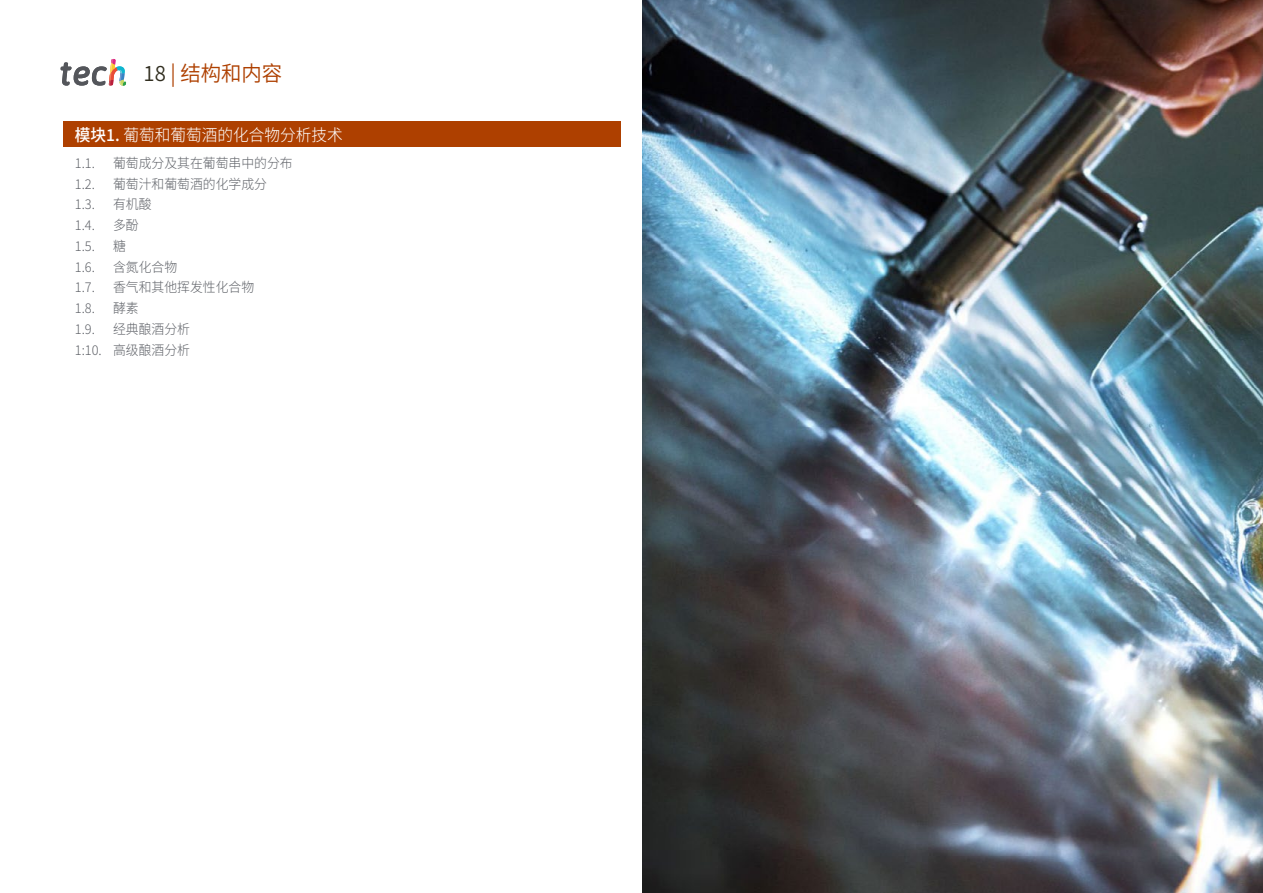
<style>
.page{position:relative;width:1263px;height:893px;background:#fff}
.page>*{position:absolute;margin:0;border:0;box-sizing:border-box;transform-origin:0 0}
.t1{font:21px "Source Han Sans CN";color:#ae4000}
.t2{font:300 16.5px "Source Han Sans CN";color:#fff;scale:.95 1}
.t3{font:300 13.5px/20.7px "Source Han Sans CN";color:#61646a;text-align:right;scale:.95 1}
.s1{color:#312e20}
.s2{font-weight:500}
</style>
<div class="page">
<img style="left:642px;top:0;width:621px;height:893px">
<div style="left:64px;top:121px;width:557px;height:26px;background:#ae4000"></div>
<svg style="left:61px;top:59px;width:65px;height:27px"></svg>
<h1 class="t1" style="left:144px;top:61px;width:140px"><span class="s1">18</span> | 结构和内容</h1>
<p class="t2" style="left:75px;top:125px;width:284px"><span class="s2">模块1.</span> 葡萄和葡萄酒的化合物分析技术</p>
<p class="t3" style="left:75px;top:153px;width:23px">1.1.</p>
<p class="t3" style="left:113px;top:153px;width:191px">葡萄成分及其在葡萄串中的分布</p>
<p class="t3" style="left:75px;top:174px;width:23px">1.2.</p>
<p class="t3" style="left:113px;top:174px;width:163px">葡萄汁和葡萄酒的化学成分</p>
<p class="t3" style="left:75px;top:194px;width:23px">1.3.</p>
<p class="t3" style="left:113px;top:194px;width:42px">有机酸</p>
<p class="t3" style="left:75px;top:215px;width:23px">1.4.</p>
<p class="t3" style="left:113px;top:215px;width:28px">多酚</p>
<p class="t3" style="left:75px;top:236px;width:23px">1.5.</p>
<p class="t3" style="left:113px;top:236px;width:15px">糖</p>
<p class="t3" style="left:75px;top:257px;width:23px">1.6.</p>
<p class="t3" style="left:113px;top:257px;width:69px">含氮化合物</p>
<p class="t3" style="left:75px;top:277px;width:23px">1.7.</p>
<p class="t3" style="left:113px;top:277px;width:150px">香气和其他挥发性化合物</p>
<p class="t3" style="left:75px;top:298px;width:23px">1.8.</p>
<p class="t3" style="left:113px;top:298px;width:28px">酵素</p>
<p class="t3" style="left:75px;top:319px;width:23px">1.9.</p>
<p class="t3" style="left:75px;top:319px;width:123px">经典酿酒分析<br>1:10. 高级酿酒分析</p>
</div>
